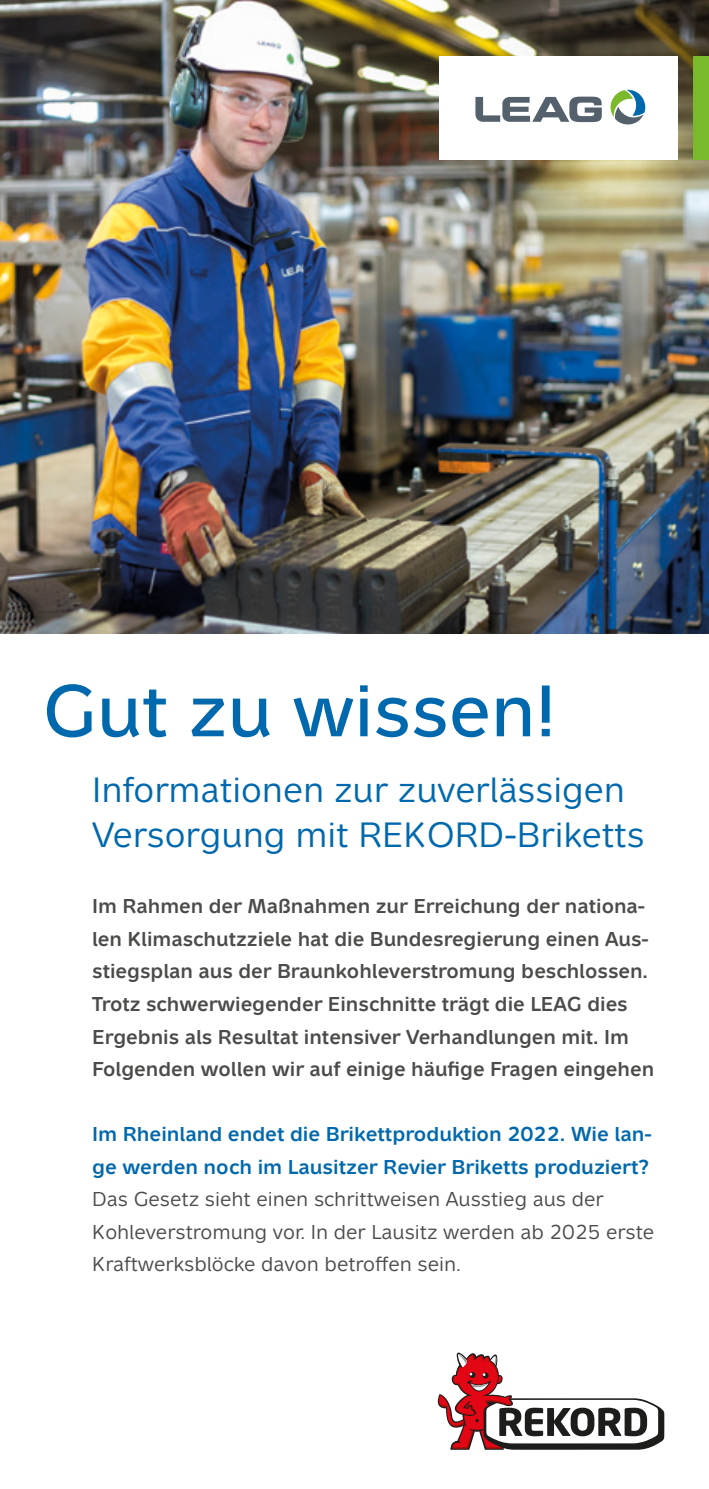
<style>
.page{position:relative;width:709px;height:1489px;background:#fff}
.page>*{position:absolute;margin:0;border:0;box-sizing:border-box;transform-origin:0 0}
.t1{font:72.5px "Metron";color:#0068ad}
.t2{font:35px/45px "Metron";color:#0068ad}
.t3{font:700 20px/32.5px "Metron";color:#4b4b4a}
.t4{font:20px/32.5px "Metron";color:#4b4b4a}
.t5{font:700 20px/32.5px "Metron";color:#0068ad}
</style>
<div class="page">
<img style="left:0;top:0;width:709px;height:633px">
<div style="left:693px;top:57px;width:16px;height:103px;background:#7ab929"></div>
<div style="left:439px;top:57px;width:238px;height:103px;background:#fff"></div>
<svg style="left:475px;top:97px;width:127px;height:25px"></svg>
<svg style="left:610px;top:90px;width:36px;height:35px"></svg>
<svg style="left:437px;top:1352px;width:228px;height:98px"></svg>
<h1 class="t1" style="left:43px;top:668px;width:515px">Gut zu wissen!</h1>
<h2 class="t2" style="left:92px;top:767px;width:554px">Informationen zur zuverlässigen<br>Versorgung mit REKORD-Briketts</h2>
<p class="t3" style="left:92px;top:890px;width:563px">Im Rahmen der Maßnahmen zur Erreichung der nationa&shy;len Klimaschutzziele hat die Bundesregierung einen Aus&shy;stiegsplan aus der Braunkohleverstromung beschlossen.<br>Trotz schwerwiegender Einschnitte trägt die LEAG dies Ergebnis als Resultat intensiver Verhandlungen mit. Im Folgenden wollen wir auf einige häufige Fragen eingehen</p>
<p class="t5" style="left:92px;top:1117px;width:561px">Im Rheinland endet die Brikettproduktion 2022. Wie lan&shy;ge werden noch im Lausitzer Revier Briketts produziert?</p>
<p class="t4" style="left:92px;top:1182px;width:563px">Das Gesetz sieht einen schrittweisen Ausstieg aus der<br>Kohleverstromung vor. In der Lausitz werden ab 2025 erste<br>Kraftwerksblöcke davon betroffen sein.</p>
</div>
